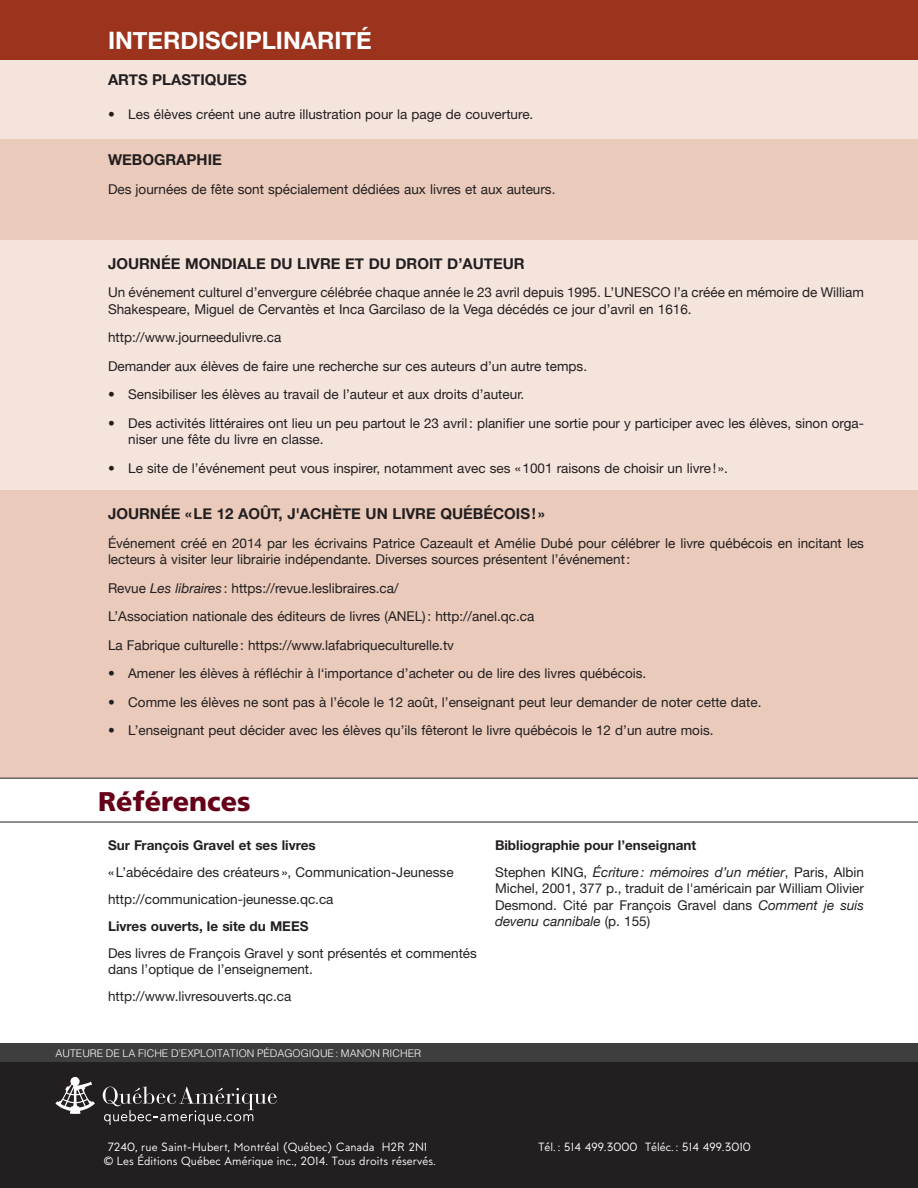
<style>
.page{position:relative;width:918px;height:1188px;background:#fff}
.page>*{position:absolute;margin:0;border:0;box-sizing:border-box;transform-origin:0 0}
.t1{font:900 27px "Frutiger";color:#660019}
.t2{font:700 24px "Helvetica Neue";color:#fff}
.SousTitre1{font:700 15px "Helvetica Neue";color:#231f20}
.TexteNormal{font:13.5px/16.5px "Helvetica Neue";color:#231f20}
.TexteNormal-2{font:13.5px/16.5px "Helvetica Neue";color:#231f20}
.TexteNormal-3{font:700 13.5px "Helvetica Neue LTW1 G";color:#231f20}
.t3{font:12px "MTT Milano";letter-spacing:.005em;color:#fff}
.t4{font:300 10.5px "Helvetica";color:#fff}
.s1{font-style:italic}
</style>
<div class="page">
<div style="left:0;top:0;width:918px;height:778px;background:#f4e4dc"></div>
<div style="left:0;top:490px;width:918px;height:288px;background:#e9cabb"></div>
<div style="left:0;top:139px;width:918px;height:101px;background:#e9cabb"></div>
<div style="left:0;top:1053px;width:918px;height:135px;background:#231f20"></div>
<div style="left:0;top:1043px;width:918px;height:19px;background:#3e3e3f"></div>
<svg style="left:55px;top:1077px;width:40px;height:37px"></svg>
<svg style="left:103px;top:1086px;width:174px;height:39px"></svg>
<div style="left:0;top:0;width:918px;height:60px;background:#9c341d"></div>
<svg style="left:0;top:778px;width:918px;height:44px"></svg>
<p class="t2" style="left:108px;top:25px;width:265px">INTERDISCIPLINARITÉ</p>
<p class="SousTitre1" style="left:108px;top:70px;width:141px">ARTS PLASTIQUES</p>
<p class="TexteNormal" style="left:108px;top:105px;width:427px">• Les élèves créent une autre illustration pour la page de couverture.</p>
<p class="SousTitre1" style="left:108px;top:151px;width:115px">WEBOGRAPHIE</p>
<p class="TexteNormal-2" style="left:108px;top:180px;width:449px">Des journées de fête sont spécialement dédiées aux livres et aux auteurs.</p>
<p class="SousTitre1" style="left:108px;top:254px;width:418px">JOURNÉE MONDIALE DU LIVRE ET DU DROIT D’AUTEUR</p>
<p class="TexteNormal-2" style="left:108px;top:284px;width:758px">Un événement culturel d’envergure célébrée chaque année le 23 avril depuis 1995. L’UNESCO l’a créée en mémoire de William<br>Shakespeare, Miguel de Cervantès et Inca Garcilaso de la Vega décédés ce jour d’avril en 1616.</p>
<p class="TexteNormal-2" style="left:108px;top:329px;width:175px">http://www.journeedulivre.ca</p>
<p class="TexteNormal-2" style="left:108px;top:357px;width:481px">Demander aux élèves de faire une recherche sur ces auteurs d’un autre temps.</p>
<p class="TexteNormal" style="left:108px;top:386px;width:418px">• Sensibiliser les élèves au travail de l’auteur et aux droits d’auteur.</p>
<p class="TexteNormal" style="left:128px;top:414px;width:736px;text-indent:-20px">• Des activités littéraires ont lieu un peu partout le 23 avril: planifier une sortie pour y participer avec les élèves, sinon orga&shy;niser une fête du livre en classe.</p>
<p class="TexteNormal" style="left:108px;top:459px;width:621px">• Le site de l’événement peut vous inspirer, notamment avec ses «1001 raisons de choisir un livre! ».</p>
<p class="SousTitre1" style="left:108px;top:505px;width:438px">JOURNÉE «LE 12 AOÛT, J'ACHÈTE UN LIVRE QUÉBÉCOIS! »</p>
<p class="TexteNormal-2" style="left:108px;top:534px;width:758px">Événement créé en 2014 par les écrivains Patrice Cazeault et Amélie Dubé pour célébrer le livre québécois en incitant les lecteurs à visiter leur librairie indépendante. Diverses sources présentent l’événement:</p>
<p class="TexteNormal-2" style="left:108px;top:579px;width:292px">Revue <span class="s1">Les libraires</span> : https://revue.leslibraires.ca/</p>
<p class="TexteNormal-2" style="left:108px;top:608px;width:428px">L’Association nationale des éditeurs de livres (ANEL): http://anel.qc.ca</p>
<p class="TexteNormal-2" style="left:108px;top:636px;width:348px">La Fabrique culturelle: https://www.lafabriqueculturelle.tv</p>
<p class="TexteNormal" style="left:108px;top:665px;width:540px">• Amener les élèves à réfléchir à l‘importance d’acheter ou de lire des livres québécois.</p>
<p class="TexteNormal" style="left:108px;top:693px;width:655px">• Comme les élèves ne sont pas à l’école le 12 août, l’enseignant peut leur demander de noter cette date.</p>
<p class="TexteNormal" style="left:108px;top:722px;width:607px">• L’enseignant peut décider avec les élèves qu’ils fêteront le livre québécois le 12 d’un autre mois.</p>
<p class="t1" style="left:98px;top:785px;width:154px">Références</p>
<p class="TexteNormal-3" style="left:108px;top:836px;width:209px">Sur François Gravel et ses livres</p>
<p class="TexteNormal" style="left:108px;top:863px;width:347px">«L’abécédaire des créateurs», Communication-Jeunesse</p>
<p class="TexteNormal" style="left:108px;top:890px;width:227px">http://communication-jeunesse.qc.ca</p>
<p class="TexteNormal-3" style="left:108px;top:917px;width:202px">Livres ouverts, le site du MEES</p>
<p class="TexteNormal" style="left:108px;top:944px;width:370px">Des livres de François Gravel y sont présentés et commentés dans l’optique de l’enseignement.</p>
<p class="TexteNormal" style="left:108px;top:988px;width:185px">http://www.livresouverts.qc.ca</p>
<p class="t4" style="left:56px;top:1046px;width:367px">AUTEURE DE LA FICHE D’EXPLOITATION PÉDAGOGIQUE: MANON RICHER</p>
<p class="TexteNormal-3" style="left:495px;top:836px;width:203px">Bibliographie pour l’enseignant</p>
<p class="TexteNormal" style="left:495px;top:863px;width:371px;text-align:justify">Stephen KING, <span class="s1">Écriture: mémoires d’un métier</span>, Paris, Albin Michel, 2001, 377 p., traduit de l'américain par William Olivier Desmond. Cité par François Gravel dans <span class="s1">Comment je suis devenu cannibale</span> (p. 155)</p>
<p class="t3" style="left:108px;top:1140px;width:321px">7240, rue Saint-Hubert, Montréal (Québec) Canada H2R 2N1</p>
<p class="t3" style="left:539px;top:1140px;width:214px">Tél. : 514 499.3000 Téléc. : 514 499.3010</p>
<p class="t3" style="left:104px;top:1154px;width:333px">© Les Éditions Québec Amérique inc., 2014. Tous droits réservés.</p>
</div>
